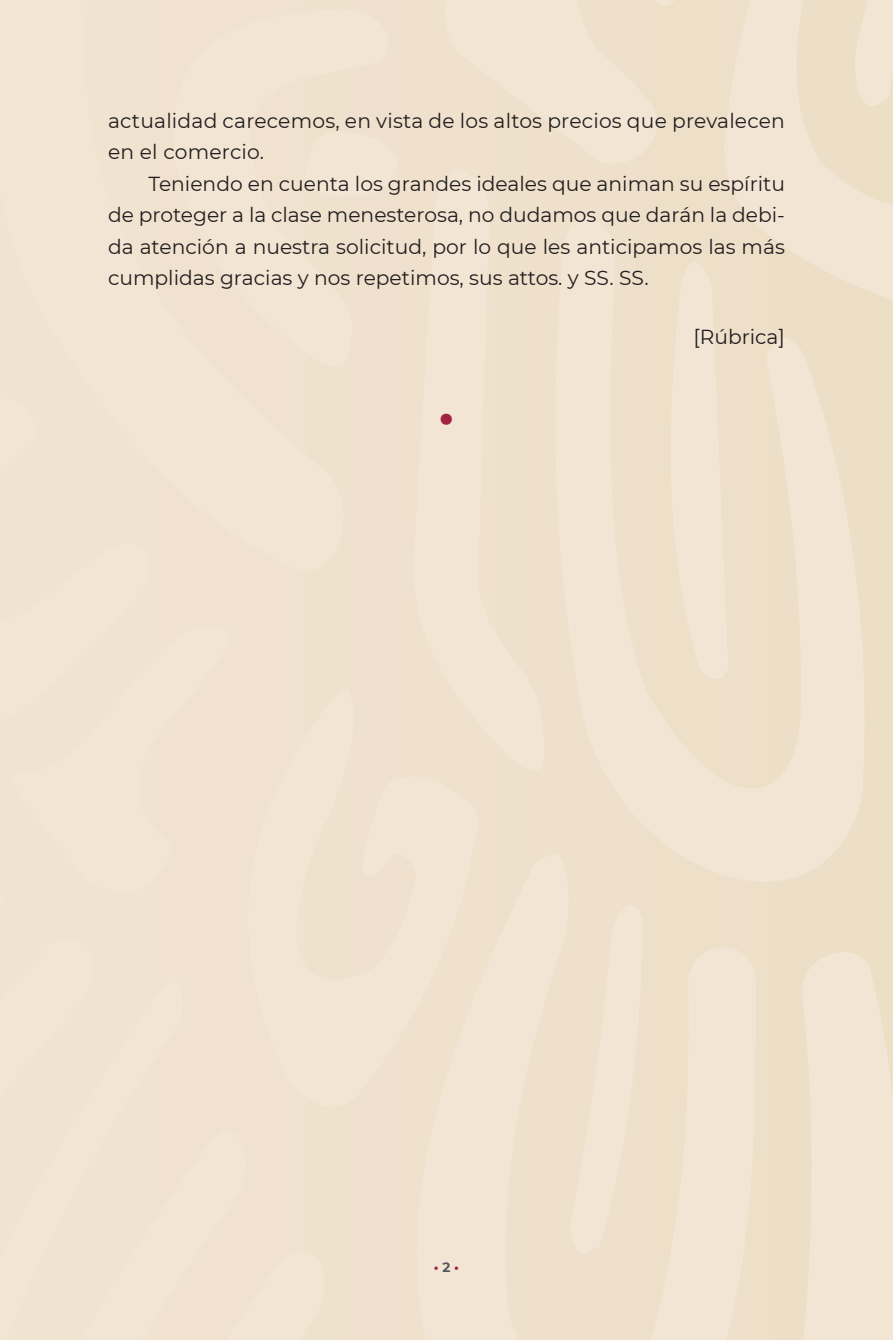
<style>
.page{position:relative;width:893px;height:1340px;background:#fff}
.page>*{position:absolute;margin:0;border:0;box-sizing:border-box;transform-origin:0 0}
.viñeta_final{font:900 33.75px "Montserrat";color:#a22240}
.cuerpo{font:20.25px/31.5px "Montserrat";color:#231f20}
.t1{font:700 13.5px "Montserrat";color:#a22240}
.s1{color:#57585a}
</style>
<div class="page">
<div style="left:0;top:0;width:893px;height:1339px;background:#f0e3cf"></div>
<p class="cuerpo" style="left:108px;top:104px;width:678px">actualidad carecemos, en vista de los altos precios que prevalecen en el comercio.</p>
<p class="cuerpo" style="left:108px;top:167px;width:678px;text-align:justify;text-indent:40px">Teniendo en cuenta los grandes ideales que animan su espíritu de proteger a la clase menesterosa, no dudamos que darán la debi&shy;da atención a nuestra solicitud, por lo que les anticipamos las más cumplidas gracias y nos repetimos, sus attos. y SS. SS.</p>
<p class="cuerpo" style="left:693px;top:320px;width:93px">[Rúbrica]</p>
<p class="viñeta_final" style="left:440px;top:392px;width:15px">•</p>
<p class="t1" style="left:434px;top:1257px;width:27px">•<span class="s1">2</span>•</p>
</div>
